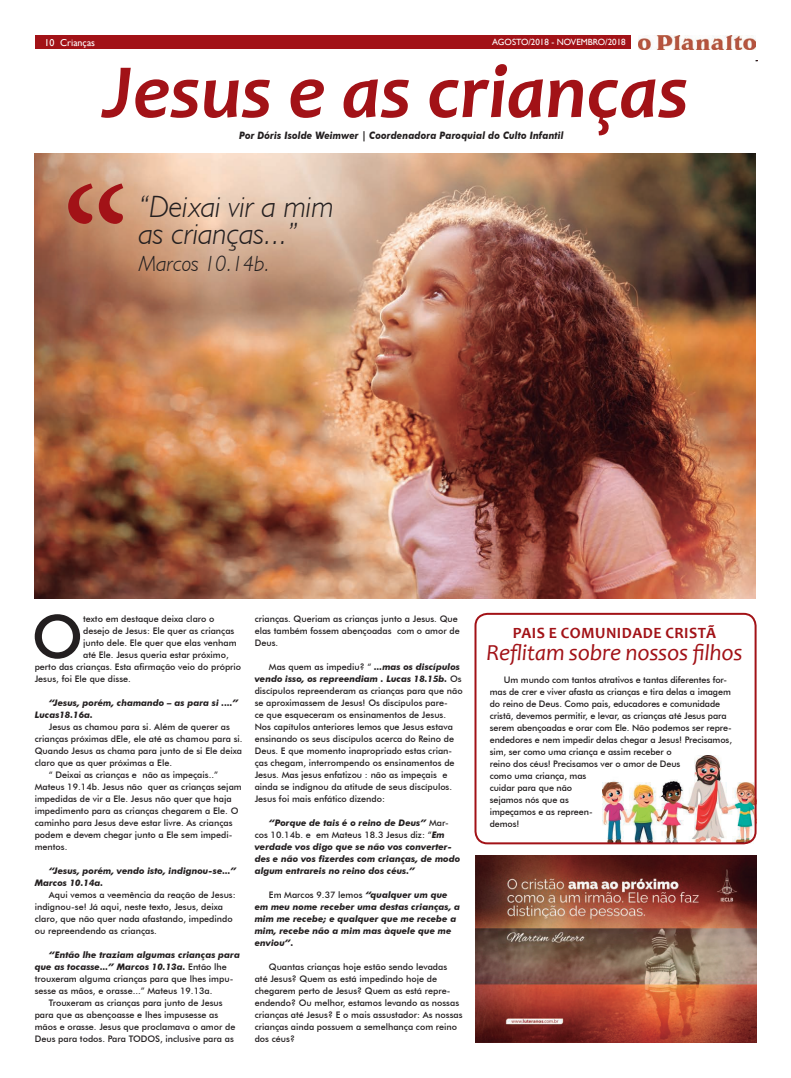
<style>
.page{position:relative;width:791px;height:1078px;background:#fff}
.page>*{position:absolute;margin:0;border:0;box-sizing:border-box;transform-origin:0 0}
.t1{font:174.9px "Minion Pro";color:#a21217}
.t2{font:italic 700 77.1px "Candara";color:#a21217}
.t3{font:500 59.4px "Futura BT";color:#231f20}
.t4{font:italic 300 30.8px "Humanist 521 BT";color:#231f20}
.t5{font:italic 23.1px "Candara";letter-spacing:-.01em;color:#a21217}
.t6{font:italic 300 21.9px "Humanist 521 BT";color:#231f20}
.t7{font:700 15.7px "Candara";letter-spacing:.03em;color:#a21217}
.t8{font:italic 700 10.2px "Futura BT";letter-spacing:.01em;color:#231f20;scale:.9 1}
.Jornal_-_Númeração{font:10px "Gill Sans";color:#fff}
.t9{font:500 9px/12px "Futura BT";color:#231f20}
.t10{font:italic 700 9px/12px "Futura BT";color:#231f20}
.Jornal_-_Númeração-2{font:9px "Gill Sans";color:#fff}
.s1{font-weight:500;font-style:normal}
.s2{font-weight:700;font-style:italic}
</style>
<div class="page">
<img style="left:35px;top:153px;width:721px;height:445px">
<div style="left:35px;top:35px;width:595px;height:14px;background:#a21217"></div>
<img style="left:639px;top:35px;width:117px;height:15px">
<img style="left:475px;top:855px;width:281px;height:187px">
<img style="left:602px;top:755px;width:154px;height:88px">
<div style="left:474px;top:612px;width:282px;height:232px;border:2px solid #a21217;border-radius:12px"></div>
<p class="Jornal_-_Númeração" style="left:45px;top:37px;width:52px">10 Crianças</p>
<p class="Jornal_-_Númeração-2" style="left:492px;top:37px;width:135px">AGOSTO/2018 - NOVEMBRO/2018</p>
<p class="t2" style="left:102px;top:43px;width:588px">Jesus e as crianças</p>
<p class="t8" style="left:239px;top:129px;width:362px">Por Dóris Isolde Weimwer | Coordenadora Paroquial do Culto Infantil</p>
<p class="t1" style="left:61px;top:136px;width:71px">“</p>
<p class="t4" style="left:139px;top:188px;width:197px">“Deixai vir a mim</p>
<p class="t4" style="left:139px;top:215px;width:161px">as crianças...”</p>
<p class="t6" style="left:139px;top:250px;width:133px">Marcos 10.14b.</p>
<p class="t3" style="left:32px;top:600px;width:53px">O</p>
<p class="t9" style="left:83px;top:612px;width:133px">texto em destaque deixa claro o</p>
<p class="t9" style="left:83px;top:624px;width:153px">desejo de Jesus: Ele quer as crianças</p>
<p class="t9" style="left:83px;top:636px;width:155px">junto dele. Ele quer que elas venham</p>
<p class="t9" style="left:83px;top:648px;width:147px">até Ele. Jesus queria estar próximo,</p>
<p class="t9" style="left:35px;top:660px;width:208px">perto das crianças. Esta afirmação veio do próprio</p>
<p class="t9" style="left:35px;top:672px;width:98px">Jesus, foi Ele que disse.</p>
<p class="t10" style="left:49px;top:696px;width:191px">“Jesus, porém, chamando – as para si ....”</p>
<p class="t10" style="left:35px;top:708px;width:60px">Lucas18.16a.</p>
<p class="t9" style="left:49px;top:720px;width:183px">Jesus as chamou para si. Além de querer as</p>
<p class="t9" style="left:35px;top:732px;width:209px">crianças próximas dEle, ele até as chamou para si.</p>
<p class="t9" style="left:35px;top:744px;width:209px">Quando Jesus as chama para junto de si Ele deixa</p>
<p class="t9" style="left:35px;top:756px;width:139px">claro que as quer próximas a Ele.</p>
<p class="t9" style="left:35px;top:768px;width:209px;text-indent:14px">“ Deixai as crianças e não as impeçais..” Mateus 19.14b. Jesus não quer as crianças sejam impedidas de vir a Ele. Jesus não quer que haja impedimento para as crianças chegarem a Ele. O caminho para Jesus deve estar livre. As crianças podem e devem chegar junto a Ele sem impedi-</p>
<p class="t9" style="left:35px;top:840px;width:34px">mentos.</p>
<p class="t10" style="left:49px;top:864px;width:189px">“Jesus, porém, vendo isto, indignou-se...”</p>
<p class="t10" style="left:35px;top:876px;width:70px">Marcos 10.14a.</p>
<p class="t9" style="left:49px;top:888px;width:188px">Aqui vemos a veemência da reação de Jesus:</p>
<p class="t9" style="left:35px;top:900px;width:190px">indignou-se! Já aqui, neste texto, Jesus, deixa</p>
<p class="t9" style="left:35px;top:912px;width:199px">claro, que não quer nada afastando, impedindo</p>
<p class="t9" style="left:35px;top:924px;width:124px">ou repreendendo as crianças.</p>
<p class="t10" style="left:49px;top:948px;width:193px">“Então lhe traziam algumas crianças para</p>
<p class="t10" style="left:35px;top:960px;width:194px">que as tocasse...” Marcos 10.13a. <span class="s1">Então lhe</span></p>
<p class="t9" style="left:35px;top:972px;width:200px">trouxeram alguma crianças para que lhes impu-</p>
<p class="t9" style="left:35px;top:984px;width:179px">sesse as mãos, e orasse...” Mateus 19.13a.</p>
<p class="t9" style="left:49px;top:996px;width:175px">Trouxeram as crianças para junto de Jesus</p>
<p class="t9" style="left:35px;top:1008px;width:185px">para que as abençoasse e lhes impusesse as</p>
<p class="t9" style="left:35px;top:1020px;width:202px">mãos e orasse. Jesus que proclamava o amor de</p>
<p class="t9" style="left:35px;top:1032px;width:201px">Deus para todos. Para TODOS, inclusive para as</p>
<p class="t9" style="left:255px;top:612px;width:206px">crianças. Queriam as crianças junto a Jesus. Que elas também fossem abençoadas com o amor de<br>Deus.</p>
<p class="t9" style="left:255px;top:660px;width:209px;text-indent:14px">Mas quem as impediu? “ <span class="s2">...mas os discípulos vendo isso, os repreendiam . Lucas 18.15b.</span> Os discípulos repreenderam as crianças para que não</p>
<p class="t9" style="left:255px;top:696px;width:201px">se aproximassem de Jesus! Os discípulos pare&shy;ce que esqueceram os ensinamentos de Jesus.<br>Nos capítulos anteriores lemos que Jesus estava ensinando os seus discípulos acerca do Reino de Deus. E que momento inapropriado estas crian&shy;ças chegam, interrompendo os ensinamentos de</p>
<p class="t9" style="left:255px;top:768px;width:199px">Jesus. Mas jesus enfatizou : não as impeçais e ainda se indignou da atitude de seus discípulos.<br>Jesus foi mais enfático dizendo:</p>
<p class="t10" style="left:255px;top:816px;width:199px;text-indent:14px">“Porque de tais é o reino de Deus” <span class="s1">Mar&shy;cos 10.14b. e em Mateus 18.3 Jesus diz: “</span>Em verdade vos digo que se não vos converter-</p>
<p class="t10" style="left:255px;top:852px;width:207px">des e não vos fizerdes com crianças, de modo algum entrareis no reino dos céus.”</p>
<p class="t10" style="left:255px;top:888px;width:207px;text-indent:14px"><span class="s1">Em Marcos 9.37 lemos</span> “qualquer um que em meu nome receber uma destas crianças, a mim me recebe; e qualquer que me recebe a mim, recebe não a mim mas àquele que me</p>
<p class="t10" style="left:255px;top:936px;width:40px">enviou”.</p>
<p class="t9" style="left:255px;top:960px;width:209px;text-indent:14px">Quantas crianças hoje estão sendo levadas<br>até Jesus? Quem as está impedindo hoje de chegarem perto de Jesus? Quem as está repre&shy;endendo? Ou melhor, estamos levando as nossas crianças até Jesus? E o mais assustador: As nossas crianças ainda possuem a semelhança com reino dos céus?</p>
<p class="t7" style="left:513px;top:622px;width:205px">PAIS E COMUNIDADE CRISTÃ</p>
<p class="t5" style="left:486px;top:638px;width:257px">Reflitam sobre nossos filhos</p>
<p class="t9" style="left:490px;top:673px;width:243px;text-indent:14px">Um mundo com tantos atrativos e tantas diferentes for&shy;mas de crer e viver afasta as crianças e tira delas a imagem do reino de Deus. Como pais, educadores e comunidade cristã, devemos permitir, e levar, as crianças até Jesus para serem abençoadas e orar com Ele. Não podemos ser repre-</p>
<p class="t9" style="left:490px;top:733px;width:244px">endedores e nem impedir delas chegar a Jesus! Precisamos, sim, ser como uma criança e assim receber o<br>reino dos céus! Precisamos ver o amor de Deus<br>como uma criança, mas<br>cuidar para que não<br>sejamos nós que as<br>impeçamos e as repreen-<br>demos!</p>
</div>
